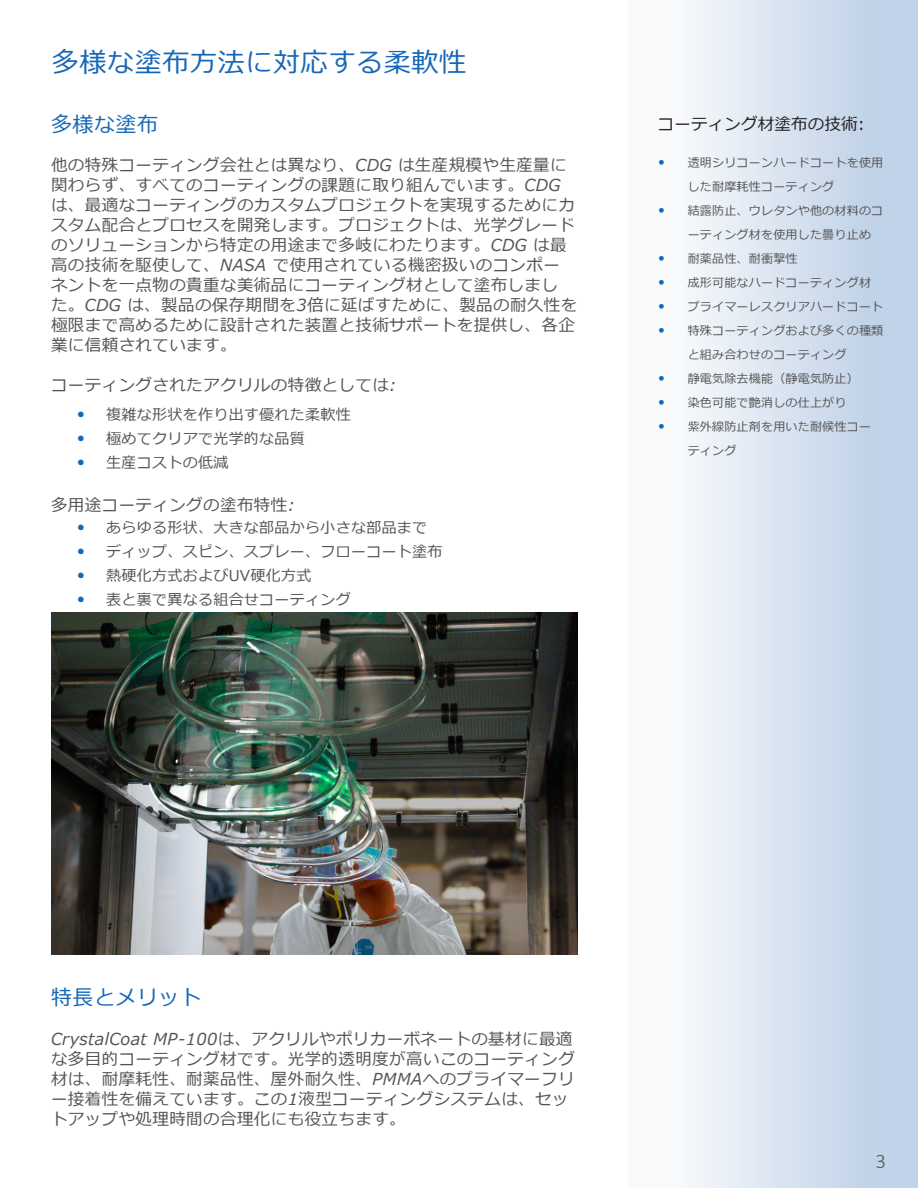
<style>
.page{position:relative;width:918px;height:1188px;background:#fff}
.page>*{position:absolute;margin:0;border:0;box-sizing:border-box;transform-origin:0 0}
.HEADINGS_-_BLUE{font:27px "Meiryo";letter-spacing:.025em;color:#1567b8}
.BODY_TEXT_-_TITLES{font:21px "Meiryo";letter-spacing:.025em;color:#1567b8}
.BODY_TEXT_-_MAIN{font:300 21px "Calibri";color:#545454}
.BODY_TEXT_-_MAIN-2{font:italic 16.5px/20px "Meiryo";letter-spacing:.025em;color:#545454}
.BODY_TEXT_-_LEFT_HEADINGS{font:16.5px "Meiryo";letter-spacing:.01em;color:#231f20}
.t1{font:15px "Meiryo";letter-spacing:.02em;color:#545454}
.t2{font:12px/24px "Meiryo";letter-spacing:.02em;color:#545454}
.s1{font-family:"Calibri";font-size:18px;color:#1567b8}
.s2{font-family:"Calibri";font-size:15px;color:#1567b8}
</style>
<div class="page">
<div style="left:628px;top:0;width:290px;height:1188px;background:linear-gradient(to right,#fff,#bacee5)"></div>
<img style="left:51px;top:613px;width:527px;height:342px">
<p class="HEADINGS_-_BLUE" style="left:52px;top:43px;width:416px">多様な塗布方法に対応する柔軟性</p>
<p class="BODY_TEXT_-_TITLES" style="left:51px;top:109px;width:109px">多様な塗布</p>
<p class="BODY_TEXT_-_MAIN-2" style="left:51px;top:156px;width:528px">他の特殊コーティング会社とは異なり、CDG は生産規模や生産量に関わらず、すべてのコーティングの課題に取り組んでいます。CDGは、最適なコーティングのカスタムプロジェクトを実現するためにカスタム配合とプロセスを開発します。プロジェクトは、光学グレードのソリューションから特定の用途まで多岐にわたります。CDG は最高の技術を駆使して、NASA で使用されている機密扱いのコンポーネントを一点物の貴重な美術品にコーティング材として塗布しました。CDG は、製品の保存期間を3倍に延ばすために、製品の耐久性を極限まで高めるために設計された装置と技術サポートを提供し、各企業に信頼されています。</p>
<p class="BODY_TEXT_-_MAIN-2" style="left:51px;top:376px;width:347px">コーティングされたアクリルの特徴としては:</p>
<p class="t1" style="left:77px;top:404px;width:276px"><span class="s1">•</span> 複雑な形状を作り出す優れた柔軟性</p>
<p class="t1" style="left:77px;top:428px;width:230px"><span class="s1">•</span> 極めてクリアで光学的な品質</p>
<p class="t1" style="left:77px;top:452px;width:153px"><span class="s1">•</span> 生産コストの低減</p>
<p class="BODY_TEXT_-_MAIN-2" style="left:51px;top:496px;width:245px">多用途コーティングの塗布特性:</p>
<p class="t1" style="left:77px;top:517px;width:352px"><span class="s1">•</span> あらゆる形状、大きな部品から小さな部品まで</p>
<p class="t1" style="left:77px;top:541px;width:368px"><span class="s1">•</span> ディップ、スピン、スプレー、フローコート塗布</p>
<p class="t1" style="left:77px;top:565px;width:236px"><span class="s1">•</span> 熱硬化方式およびUV硬化方式</p>
<p class="t1" style="left:77px;top:589px;width:276px"><span class="s1">•</span> 表と裏で異なる組合せコーティング</p>
<p class="BODY_TEXT_-_LEFT_HEADINGS" style="left:658px;top:112px;width:209px">コーティング材塗布の技術:</p>
<p class="t2" style="left:688px;top:151px;width:197px;text-indent:-30px"><span class="s2">•</span> 透明シリコーンハードコートを使用した耐摩耗性コーティング</p>
<p class="t2" style="left:688px;top:199px;width:197px;text-indent:-30px"><span class="s2">•</span> 結露防止、ウレタンや他の材料のコーティング材を使用した曇り止め</p>
<p class="t2" style="left:658px;top:247px;width:141px"><span class="s2">•</span> 耐薬品性、耐衝撃性</p>
<p class="t2" style="left:658px;top:271px;width:215px"><span class="s2">•</span> 成形可能なハードコーティング材</p>
<p class="t2" style="left:658px;top:295px;width:227px"><span class="s2">•</span> プライマーレスクリアハードコート</p>
<p class="t2" style="left:658px;top:319px;width:227px;text-align:center"><span class="s2">•</span> 特殊コーティングおよび多くの種類と組み合わせのコーティング</p>
<p class="t2" style="left:658px;top:367px;width:202px"><span class="s2">•</span> 静電気除去機能（静電気防止）</p>
<p class="t2" style="left:658px;top:391px;width:190px"><span class="s2">•</span> 染色可能で艶消しの仕上がり</p>
<p class="t2" style="left:688px;top:415px;width:185px;text-indent:-30px"><span class="s2">•</span> 紫外線防止剤を用いた耐候性コーティング</p>
<p class="BODY_TEXT_-_TITLES" style="left:51px;top:983px;width:152px">特長とメリット</p>
<p class="BODY_TEXT_-_MAIN-2" style="left:51px;top:1030px;width:525px">CrystalCoat MP-100は、アクリルやポリカーボネートの基材に最適な多目的コーティング材です。光学的透明度が高いこのコーティング材は、耐摩耗性、耐薬品性、屋外耐久性、PMMAへのプライマーフリー接着性を備えています。この1液型コーティングシステムは、セットアップや処理時間の合理化にも役立ちます。</p>
<p class="BODY_TEXT_-_MAIN" style="left:875px;top:1148px;width:12px">3</p>
</div>
